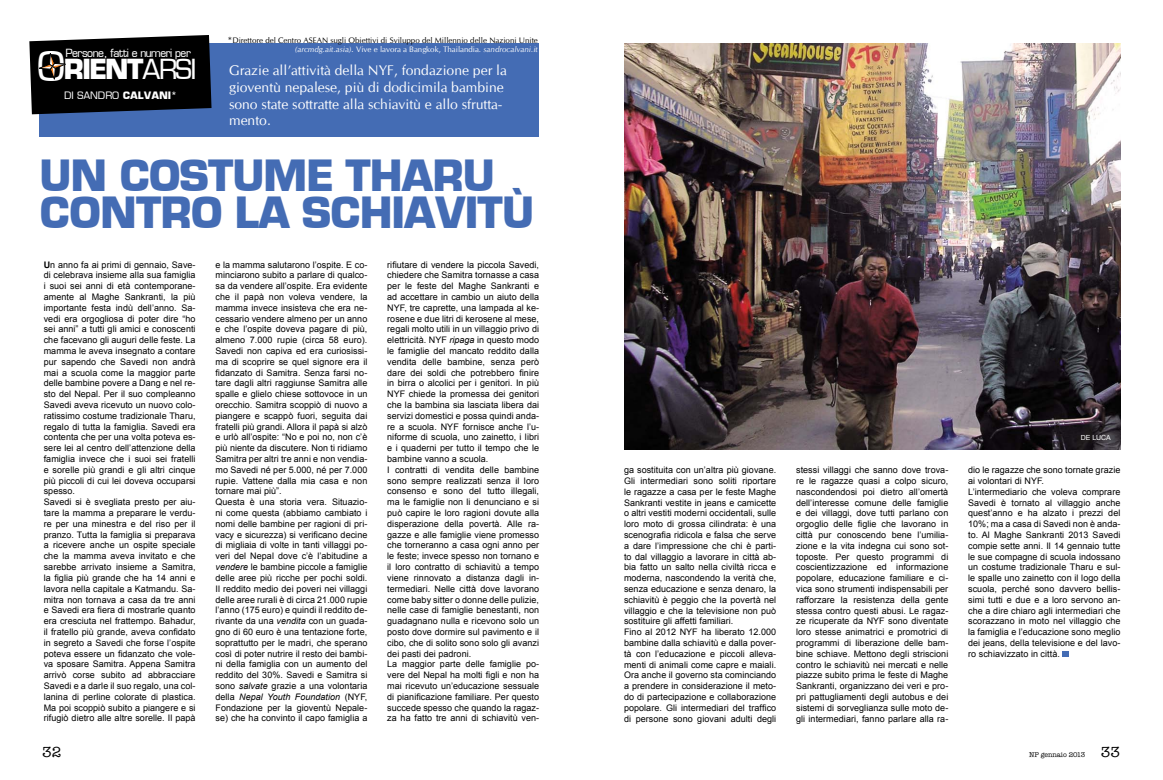
<style>
.page{position:relative;width:1163px;height:780px;background:#fff}
.page>*{position:absolute;margin:0;border:0;box-sizing:border-box;transform-origin:0 0}
.METRO_PICCOLO{font:700 42px/36px "Metrostyle";letter-spacing:-.04em;color:#446cb4}
.t1{font:700 27px "Metrostyle";letter-spacing:-.07em;color:#fff}
.t2{font:15px "American Typewriter";color:#000}
.t3{font:14px/16.8px "CG Omega";color:#fff}
.TESTO_nero{font:11px "Metrostyle";letter-spacing:-.04em;color:#fff}
.t4{font:10px "Metrostyle";letter-spacing:-.005em;color:#fff}
.TESTO_nero-2{font:9px/10.8px "Arial";letter-spacing:.005em;color:#000;text-align:justify}
.t5{font:8px/9px "CG Omega";color:#000;text-align:right}
.t6{font:7px "American Typewriter";color:#000}
.TESTO_nero-3{font:7px "Arial";letter-spacing:-.005em;color:#fff}
.s1{font-weight:400;font-size:40px}
.s2{font-weight:400}
.s3{font-weight:700}
.s4{font-size:9px}
.s5{font-style:italic;color:#fff}
.s6{font-style:italic;font-size:9px;color:#fff}
.s7{color:#fff}
.s8{font-style:italic}
.s9{font-size:15px}
</style>
<div class="page">
<svg style="left:1062px;top:651px;width:6px;height:5px"></svg>
<div style="left:39px;top:44px;width:499px;height:93px;background:#446cb4"></div>
<svg style="left:29px;top:35px;width:182px;height:79px;background:#101114"></svg>
<img style="left:624px;top:44px;width:496px;height:405px">
<p class="TESTO_nero" style="left:65px;top:46px;width:127px">Persone, fatti e numeri per</p>
<p class="t1" style="left:36px;top:52px;width:162px"><span class="s1">O</span>RIENT<span class="s2">ARSI</span></p>
<p class="t4" style="left:64px;top:89px;width:114px">DI SANDRO <span class="s3">CALVANI</span>*</p>
<p class="t5" style="left:227px;top:36px;width:312px"><span class="s4">*</span>Direttore del Centro ASEAN sugli Obiettivi di Sviluppo del Millennio delle Nazioni Unite <span class="s5">(arcmdg.ait.asia)</span><span class="s6">.</span> <span class="s7">Vive e lavora a Bangkok, Thailandia.</span> <span class="s5">sandrocalvani.it</span></p>
<p class="t3" style="left:229px;top:62px;width:279px">Grazie all’attività della NYF, fondazione per la gioventù nepalese, più di dodicimila bambine sono state sottratte alla schiavitù e allo sfrutta&shy;mento.</p>
<p class="METRO_PICCOLO" style="left:39px;top:160px;width:496px">UN COSTUME THARU<br>CONTRO LA SCHIAVITÙ</p>
<p class="TESTO_nero-2" style="left:44px;top:259px;width:153px"><span class="s3">U</span>n anno fa ai primi di gennaio, Save&shy;di celebrava insieme alla sua famiglia i suoi sei anni di età contemporane&shy;amente al Maghe Sankranti, la più importante festa indù dell’anno. Sa&shy;vedi era orgogliosa di poter dire “ho sei anni” a tutti gli amici e conoscenti che facevano gli auguri delle feste. La mamma le aveva insegnato a contare pur sapendo che Savedi non andrà mai a scuola come la maggior parte delle bambine povere a Dang e nel re&shy;sto del Nepal. Per il suo compleanno Savedi aveva ricevuto un nuovo colo&shy;ratissimo costume tradizionale Tharu, regalo di tutta la famiglia. Savedi era contenta che per una volta poteva es&shy;sere lei al centro dell’attenzione della famiglia invece che i suoi sei fratelli e sorelle più grandi e gli altri cinque più piccoli di cui lei doveva occuparsi spesso.</p>
<p class="TESTO_nero-2" style="left:44px;top:496px;width:153px">Savedi si è svegliata presto per aiu&shy;tare la mamma a preparare le verdu&shy;re per una minestra e del riso per il pranzo. Tutta la famiglia si preparava a ricevere anche un ospite speciale che la mamma aveva invitato e che sarebbe arrivato insieme a Samitra, la figlia più grande che ha 14 anni e lavora nella capitale a Katmandu. Sa&shy;mitra non tornava a casa da tre anni e Savedi era fiera di mostrarle quanto era cresciuta nel frattempo. Bahadur, il fratello più grande, aveva confidato in segreto a Savedi che forse l’ospite poteva essere un fidanzato che vole&shy;va sposare Samitra. Appena Samitra arrivò corse subito ad abbracciare Savedi e a darle il suo regalo, una col&shy;lanina di perline colorate di plastica.<br>Ma poi scoppiò subito a piangere e si rifugiò dietro alle altre sorelle. Il papà</p>
<p class="TESTO_nero-2" style="left:215px;top:259px;width:153px">e la mamma salutarono l’ospite. E co&shy;minciarono subito a parlare di qualco&shy;sa da vendere all’ospite. Era evidente che il papà non voleva vendere, la mamma invece insisteva che era ne&shy;cessario vendere almeno per un anno e che l’ospite doveva pagare di più, almeno 7.000 rupie (circa 58 euro).<br>Savedi non capiva ed era curiosissi&shy;ma di scoprire se quel signore era il fidanzato di Samitra. Senza farsi no&shy;tare dagli altri raggiunse Samitra alle spalle e glielo chiese sottovoce in un orecchio. Samitra scoppiò di nuovo a piangere e scappò fuori, seguita dai fratelli più grandi. Allora il papà si alzò e urlò all’ospite: “No e poi no, non c’è più niente da discutere. Non ti ridiamo Samitra per altri tre anni e non vendia&shy;mo Savedi né per 5.000, né per 7.000 rupie. Vattene dalla mia casa e non tornare mai più”.</p>
<p class="TESTO_nero-2" style="left:215px;top:496px;width:153px">Questa è una storia vera. Situazio&shy;ni come questa (abbiamo cambiato i nomi delle bambine per ragioni di pri&shy;vacy e sicurezza) si verificano decine di migliaia di volte in tanti villaggi po&shy;veri del Nepal dove c’è l’abitudine a <span class="s8">vendere</span> le bambine piccole a famiglie delle aree più ricche per pochi soldi.<br>Il reddito medio dei poveri nei villaggi delle aree rurali è di circa 21.000 rupie l’anno (175 euro) e quindi il reddito de&shy;rivante da una <span class="s8">vendita</span> con un guada&shy;gno di 60 euro è una tentazione forte, soprattutto per le madri, che sperano così di poter nutrire il resto dei bambi&shy;ni della famiglia con un aumento del reddito del 30%. Savedi e Samitra si sono <span class="s8">salvate</span> grazie a una volontaria della <span class="s8">Nepal Youth Foundation</span> (NYF, Fondazione per la gioventù Nepale&shy;se) che ha convinto il capo famiglia a</p>
<p class="TESTO_nero-2" style="left:387px;top:259px;width:153px">rifiutare di vendere la piccola Savedi, chiedere che Samitra tornasse a casa per le feste del Maghe Sankranti e ad accettare in cambio un aiuto della NYF, tre caprette, una lampada al ke&shy;rosene e due litri di kerosene al mese, regali molto utili in un villaggio privo di elettricità. NYF <span class="s8">ripaga</span> in questo modo le famiglie del mancato reddito dalla vendita delle bambine, senza però dare dei soldi che potrebbero finire in birra o alcolici per i genitori. In più NYF chiede la promessa dei genitori che la bambina sia lasciata libera dai servizi domestici e possa quindi anda&shy;re a scuola. NYF fornisce anche l’u&shy;niforme di scuola, uno zainetto, i libri e i quaderni per tutto il tempo che le bambine vanno a scuola.</p>
<p class="TESTO_nero-2" style="left:387px;top:464px;width:153px">I contratti di vendita delle bambine sono sempre realizzati senza il loro consenso e sono del tutto illegali, ma le famiglie non li denunciano e si può capire le loro ragioni dovute alla disperazione della povertà. Alle ra&shy;gazze e alle famiglie viene promesso che torneranno a casa ogni anno per le feste; invece spesso non tornano e il loro contratto di schiavitù a tempo viene rinnovato a distanza dagli in&shy;termediari. Nelle città dove lavorano come baby sitter o donne delle pulizie, nelle case di famiglie benestanti, non guadagnano nulla e ricevono solo un posto dove dormire sul pavimento e il cibo, che di solito sono solo gli avanzi dei pasti dei padroni.</p>
<p class="TESTO_nero-2" style="left:387px;top:658px;width:153px">La maggior parte delle famiglie po&shy;vere del Nepal ha molti figli e non ha mai ricevuto un’educazione sessuale di pianificazione familiare. Per questo succede spesso che quando la ragaz&shy;za ha fatto tre anni di schiavitù ven-</p>
<p class="TESTO_nero-2" style="left:624px;top:464px;width:154px">ga sostituita con un’altra più giovane.<br>Gli intermediari sono soliti riportare le ragazze a casa per le feste Maghe Sankranti vestite in jeans e camicette o altri vestiti moderni occidentali, sulle loro moto di grossa cilindrata: è una scenografia ridicola e falsa che serve a dare l’impressione che chi è parti&shy;to dal villaggio a lavorare in città ab&shy;bia fatto un salto nella civiltà ricca e moderna, nascondendo la verità che, senza educazione e senza denaro, la schiavitù è peggio che la povertà nel villaggio e che la televisione non può sostituire gli affetti familiari.</p>
<p class="TESTO_nero-2" style="left:624px;top:626px;width:154px">Fino al 2012 NYF ha liberato 12.000 bambine dalla schiavitù e dalla pover&shy;tà con l’educazione e piccoli alleva&shy;menti di animali come capre e maiali.<br>Ora anche il governo sta cominciando a prendere in considerazione il meto&shy;do di partecipazione e collaborazione popolare. Gli intermediari del traffico di persone sono giovani adulti degli</p>
<p class="TESTO_nero-3" style="left:1080px;top:432px;width:32px">DE LUCA</p>
<p class="TESTO_nero-2" style="left:796px;top:464px;width:154px">stessi villaggi che sanno dove trova&shy;re le ragazze quasi a colpo sicuro, nascondendosi poi dietro all’omertà dell’interesse comune delle famiglie e dei villaggi, dove tutti parlano con orgoglio delle figlie che lavorano in città pur conoscendo bene l’umilia&shy;zione e la vita indegna cui sono sot&shy;toposte. Per questo programmi di coscientizzazione ed informazione popolare, educazione familiare e ci&shy;vica sono strumenti indispensabili per rafforzare la resistenza della gente stessa contro questi abusi. Le ragaz&shy;ze ricuperate da NYF sono diventate loro stesse animatrici e promotrici di programmi di liberazione delle bam&shy;bine schiave. Mettono degli striscioni contro le schiavitù nei mercati e nelle piazze subito prima le feste di Maghe Sankranti, organizzano dei veri e pro&shy;pri pattugliamenti degli autobus e dei sistemi di sorveglianza sulle moto de&shy;gli intermediari, fanno parlare alla ra-</p>
<p class="TESTO_nero-2" style="left:968px;top:464px;width:154px">dio le ragazze che sono tornate grazie ai volontari di NYF.</p>
<p class="TESTO_nero-2" style="left:968px;top:486px;width:154px">L’intermediario che voleva comprare Savedi è tornato al villaggio anche quest’anno e ha alzato i prezzi del 10%; ma a casa di Savedi non è anda&shy;to. Al Maghe Sankranti 2013 Savedi compie sette anni. Il 14 gennaio tutte le sue compagne di scuola indossano un costume tradizionale Tharu e sul&shy;le spalle uno zainetto con il logo della scuola, perché sono davvero bellis&shy;simi tutti e due e a loro servono an&shy;che a dire chiaro agli intermediari che scorazzano in moto nel villaggio che la famiglia e l’educazione sono meglio dei jeans, della televisione e del lavo&shy;ro schiavizzato in città.</p>
<p class="t2" style="left:42px;top:740px;width:21px">32</p>
<p class="t6" style="left:1028px;top:749px;width:92px">NP gennaio 2013 <span class="s9">33</span></p>
</div>
